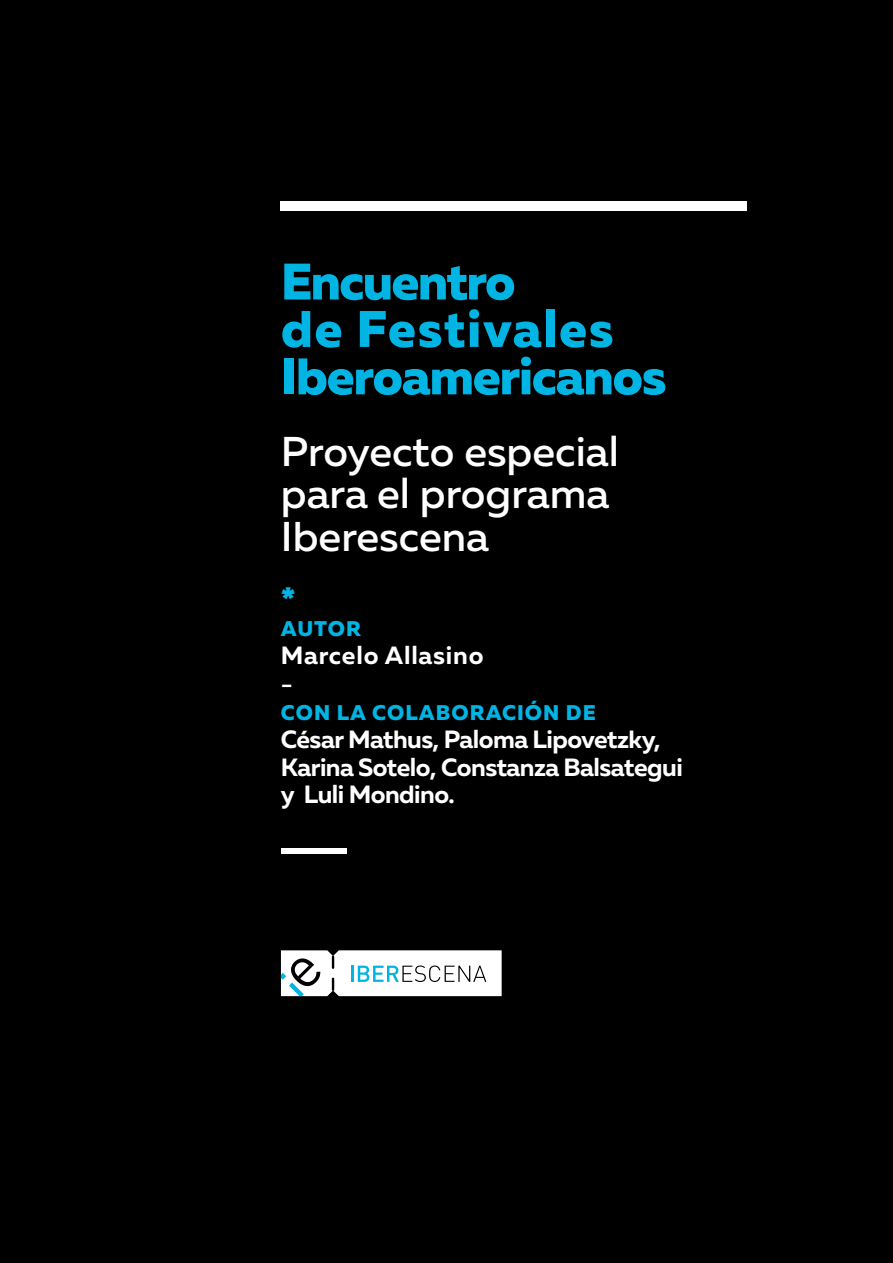
<style>
.page{position:relative;width:893px;height:1263px;background:#000}
.page>*{position:absolute;margin:0;border:0;box-sizing:border-box;transform-origin:0 0}
.t1{font:800 51.3px/47.4px "Muller";letter-spacing:-.025em;color:#00b4e3}
.t2{font:500 41.55px/42.5px "Muller";color:#fff}
.t3{font:800 29.55px "Muller";color:#00b4e3}
.t4{font:700 24.9px/27.9px "Muller";letter-spacing:-.02em;color:#fff}
.t5{font:700 24.9px "Muller";letter-spacing:.03em;color:#fff}
.t6{font:500 24.9px "Muller";color:#fff}
.t7{font:800 21.3px "Muller";letter-spacing:.05em;color:#00b4e3}
</style>
<div class="page">
<div style="left:281px;top:848px;width:65px;height:6px;background:#fff"></div>
<div style="left:281px;top:201px;width:466px;height:10px;background:#fff"></div>
<svg style="left:281px;top:950px;width:221px;height:46px;background:#dfe7e9"></svg>
<h1 class="t1" style="left:281px;top:258px;width:387px">Encuentro<br>de Festivales<br>Iberoamericanos</h1>
<h2 class="t2" style="left:281px;top:430px;width:339px">Proyecto especial para el programa<br>Iberescena</h2>
<p class="t3" style="left:281px;top:579px;width:16px">*</p>
<p class="t7" style="left:281px;top:615px;width:82px">AUTOR</p>
<p class="t5" style="left:281px;top:640px;width:204px">Marcelo Allasino</p>
<p class="t6" style="left:281px;top:668px;width:14px">-</p>
<p class="t7" style="left:281px;top:699px;width:316px">CON LA COLABORACIÓN DE</p>
<p class="t4" style="left:281px;top:725px;width:403px">César Mathus, Paloma Lipovetzky,<br>Karina Sotelo, Constanza Balsategui y Luli Mondino.</p>
</div>
